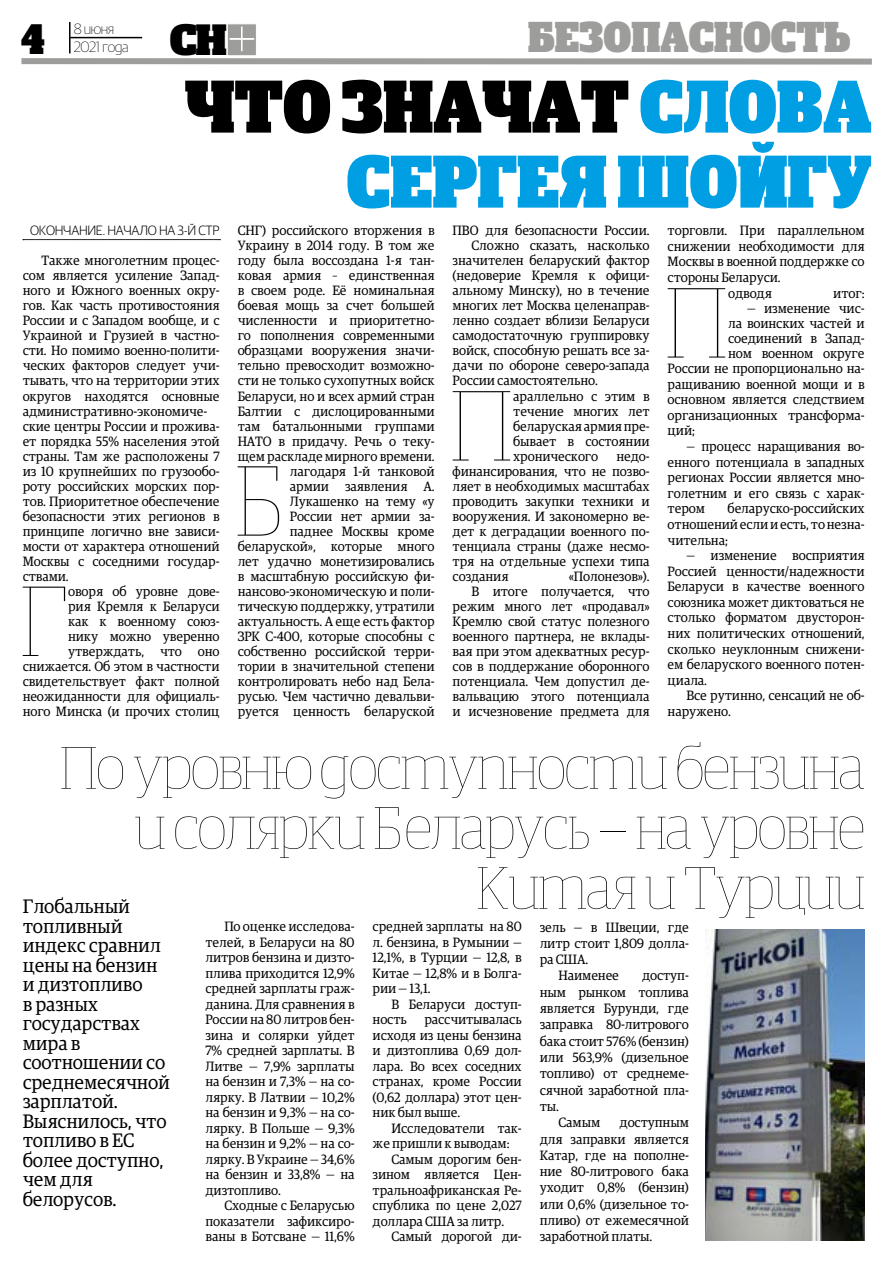
<style>
.page{position:relative;width:893px;height:1263px;background:#fff}
.page>*{position:absolute;margin:0;border:0;box-sizing:border-box;transform-origin:0 0}
.t1{font:100 100.05px "Snplus Display";color:#000}
.t2{font:800 75px/75px "Snplus Display";color:#009fe3;text-align:right}
.t3{font:100 60px/60px "Snplus Display";letter-spacing:-.01em;color:#000;text-align:right}
.t4{font:800 44.1px "Snplus Display Logo";color:#000}
.t5{font:800 43.5px "Snplus Display";color:#9d9d9c}
.t6{font:800 42.9px "Snplus Display";color:#000}
.t7{font:19.5px/19.5px "Snplus Tekst";letter-spacing:-.01em;color:#000}
.t8{font:200 15px/18px "Snplus Sans";letter-spacing:-.03em;color:#000}
.t9{font:13.5px/15px "Snplus Tekst";letter-spacing:-.01em;color:#000;text-align:justify}
.t10{font:300 13.5px "Snplus Sans";letter-spacing:-.02em;color:#000}
.s1{color:#000}
</style>
<div class="page">
<div style="left:227px;top:23px;width:30px;height:33px;background:#9d9d9c;border:1px solid #fff"></div>
<svg style="left:241px;top:27px;width:1px;height:24px"></svg>
<div style="left:230px;top:38px;width:24px;height:2px;background:#9d9d9c;border:1px solid #fff"></div>
<hr style="left:70px;top:37px;width:72px;height:1px;background:#000">
<hr style="left:69px;top:22px;width:2px;height:31px;background:#000">
<div style="left:21px;top:58px;width:851px;height:7px;background:#9d9d9c"></div>
<svg style="left:23px;top:239px;width:197px;height:1px"></svg>
<img style="left:706px;top:929px;width:159px;height:311px">
<h3 class="t6" style="left:21px;top:15px;width:25px">4</h3>
<p class="t8" style="left:74px;top:20px;width:56px">8 июня<br>2021 года</p>
<h3 class="t4" style="left:170px;top:15px;width:59px">СН</h3>
<h3 class="t5" style="left:528px;top:12px;width:324px">БЕЗОПАСНОСТЬ</h3>
<h2 class="t2" style="left:185px;top:69px;width:689px"><span class="s1">ЧТО ЗНАЧАТ</span> СЛОВА<br>СЕРГЕЯ ШОЙГУ</h2>
<p class="t10" style="left:30px;top:223px;width:191px">ОКОНЧАНИЕ. НАЧАЛО НА 3-Й СТР</p>
<p class="t9" style="left:23px;top:253px;width:198px;text-align:left;text-indent:19px">Также многолетним процес&shy;сом является усиление Запад&shy;ного и Южного военных окру&shy;гов. Как часть противостояния<br>России и с Западом вообще, и с<br>Украиной и Грузией в частно&shy;сти. Но помимо военно-полити&shy;ческих факторов следует учи&shy;тывать, что на территории этих округов находятся основные административно-экономиче&shy;ские центры России и прожива&shy;ет порядка 55% населения этой страны. Там же расположены 7 из 10 крупнейших по грузообо&shy;роту российских морских пор&shy;тов. Приоритетное обеспечение безопасности этих регионов в принципе логично вне зависи&shy;мости от характера отношений<br>Москвы с соседними государ&shy;ствами.</p>
<h1 class="t1" style="left:21px;top:572px;width:48px">Г</h1>
<p class="t9" style="left:23px;top:584px;width:198px;text-align:right">оворя об уровне дове-<br>рия Кремля к Беларуси<br>как к военному союз-<br>нику можно уверенно утверждать, что оно снижается. Об этом в частности свидетельствует факт полной неожиданности для официаль&shy;ного Минска (и прочих столиц</p>
<p class="t9" style="left:238px;top:223px;width:198px">СНГ) российского вторжения в Украину в 2014 году. В том же году была воссоздана 1-я тан&shy;ковая армия – единственная в своем роде. Её номинальная боевая мощь за счет большей численности и приоритетно&shy;го пополнения современными образцами вооружения значи&shy;тельно превосходит возможно&shy;сти не только сухопутных войск Беларуси, но и всех армий стран Балтии с дислоцированными там батальонными группами НАТО в придачу. Речь о теку&shy;щем раскладе мирного времени.</p>
<h1 class="t1" style="left:236px;top:452px;width:55px">Б</h1>
<p class="t9" style="left:238px;top:463px;width:198px;text-align:right">лагодаря 1-й танковой<br>армии заявления А.<br>Лукашенко на тему «у<br>России нет армии за-<br>паднее Москвы кроме беларуской», которые много лет удачно монетизировались в масштабную российскую фи&shy;нансово-экономическую и поли&shy;тическую поддержку, утратили актуальность. А еще есть фактор<br>ЗРК С-400, которые способны с собственно российской терри&shy;тории в значительной степени контролировать небо над Бела&shy;русью. Чем частично девальви&shy;руется ценность беларуской</p>
<p class="t9" style="left:453px;top:223px;width:198px">ПВО для безопасности России.</p>
<p class="t9" style="left:471px;top:238px;width:180px">Сложно сказать, насколько</p>
<p class="t9" style="left:453px;top:253px;width:198px">значителен беларуский фактор</p>
<p class="t9" style="left:453px;top:268px;width:198px">(недоверие Кремля к офици-</p>
<p class="t9" style="left:453px;top:283px;width:198px">альному Минску), но в течение</p>
<p class="t9" style="left:453px;top:298px;width:198px">многих лет Москва целенаправ-</p>
<p class="t9" style="left:453px;top:313px;width:198px">ленно создает вблизи Беларуси</p>
<p class="t9" style="left:453px;top:328px;width:198px">самодостаточную группировку</p>
<p class="t9" style="left:453px;top:343px;width:198px">войск, способную решать все за-</p>
<p class="t9" style="left:453px;top:358px;width:198px">дачи по обороне северо-запада</p>
<p class="t9" style="left:453px;top:373px;width:147px">России самостоятельно.</p>
<h1 class="t1" style="left:451px;top:377px;width:63px">П</h1>
<p class="t9" style="left:513px;top:388px;width:138px">араллельно с этим в течение многих лет беларуская армия пре&shy;бывает в состоянии хронического</p>
<p class="t9" style="left:453px;top:448px;width:198px;text-indent:164px">недо&shy;финансирования, что не позво&shy;ляет в необходимых масштабах проводить закупки техники и вооружения. И закономерно ве&shy;дет к деградации военного по&shy;тенциала страны (даже несмо&shy;тря на отдельные успехи типа создания</p>
<p class="t9" style="left:453px;top:569px;width:198px;text-align:right">«Полонезов»).<br>В итоге получается, что режим много лет «продавал»<br>Кремлю свой статус полезного военного партнера, не вклады&shy;вая при этом адекватных ресур&shy;сов в поддержание оборонного потенциала. Чем допустил де&shy;вальвацию этого потенциала и исчезновение предмета для</p>
<p class="t9" style="left:668px;top:223px;width:198px;line-height:15.6px">торговли. При параллельном снижении необходимости для Москвы в военной поддержке со стороны Беларуси.</p>
<h1 class="t1" style="left:666px;top:274px;width:63px">П</h1>
<p class="t9" style="left:728px;top:285px;width:45px">одводя</p>
<p class="t9" style="left:833px;top:285px;width:33px">итог:</p>
<p class="t9" style="left:747px;top:300px;width:119px">— изменение чис-</p>
<p class="t9" style="left:728px;top:315px;width:138px">ла воинских частей и</p>
<p class="t9" style="left:728px;top:330px;width:138px">соединений в Запад-</p>
<p class="t9" style="left:728px;top:345px;width:138px">ном военном округе</p>
<p class="t9" style="left:668px;top:361px;width:198px">России не пропорционально на-</p>
<p class="t9" style="left:668px;top:377px;width:198px">ращиванию военной мощи и в</p>
<p class="t9" style="left:668px;top:392px;width:198px">основном является следствием</p>
<p class="t9" style="left:668px;top:408px;width:198px">организационных трансформа-</p>
<p class="t9" style="left:668px;top:423px;width:29px">ций;</p>
<p class="t9" style="left:668px;top:439px;width:198px;line-height:15.6px;text-indent:19px">— процесс наращивания во&shy;енного потенциала в западных регионах России является мно&shy;голетним и его связь с харак&shy;тером</p>
<p class="t9" style="left:668px;top:501px;width:198px;line-height:15.6px;text-indent:60px">беларуско-российских отношений если и есть, то незна&shy;чительна;</p>
<p class="t9" style="left:668px;top:548px;width:198px;line-height:15.6px;text-indent:19px">— изменение восприятия Россией ценности/надежности Беларуси в качестве военного союзника может диктоваться не столько форматом двусторон&shy;них политических отношений, сколько неуклонным снижени&shy;ем беларуского военного потен&shy;циала.</p>
<p class="t9" style="left:668px;top:688px;width:198px;line-height:15.6px;text-indent:19px">Все рутинно, сенсаций не об&shy;наружено.</p>
<h3 class="t3" style="left:60px;top:739px;width:806px">По уровню доступности бензина и солярки Беларусь — на уровне</h3>
<h3 class="t7" style="left:23px;top:897px;width:109px">Глобальный</h3>
<h3 class="t3" style="left:477px;top:859px;width:389px">Китая и Турции</h3>
<h3 class="t7" style="left:23px;top:916px;width:149px">топливный индекс сравнил цены на бензин и дизтопливо<br>в разных государствах мира в соотношении со среднемесячной зарплатой.<br>Выяснилось, что топливо в ЕС более доступно, чем для белорусов.</h3>
<p class="t9" style="left:373px;top:919px;width:151px;line-height:15.5px">средней зарплаты на 80 л. бензина, в Румынии — 12,1%, в Турции — 12,8, в Китае — 12,8% и в Болга&shy;рии — 13,1.</p>
<p class="t9" style="left:373px;top:996px;width:151px;line-height:15.5px;text-indent:19px">В Беларуси доступ&shy;ность</p>
<p class="t9" style="left:206px;top:919px;width:151px;line-height:15.5px;text-indent:19px">По оценке исследова&shy;телей, в Беларуси на 80 литров бензина и дизто&shy;плива приходится 12,9% средней зарплаты граж&shy;данина. Для сравнения в России на 80 литров бен&shy;зина и солярки уйдет 7% средней зарплаты. В Литве — 7,9% зарплаты на бензин и 7,3% — на со&shy;лярку. В Латвии — 10,2% на бензин и 9,3% — на со&shy;лярку. В Польше — 9,3% на бензин и 9,2% — на со&shy;лярку. В Украине — 34,6% на бензин и 33,8% — на дизтопливо.</p>
<p class="t9" style="left:206px;top:1198px;width:151px;line-height:15.5px;text-indent:19px">Сходные с Беларусью показатели зафиксиро&shy;ваны в Ботсване — 11,6%</p>
<p class="t9" style="left:540px;top:919px;width:151px">зель — в Швеции, где</p>
<p class="t9" style="left:540px;top:936px;width:151px">литр стоит 1,809 долла-</p>
<p class="t9" style="left:540px;top:952px;width:50px">ра США.</p>
<p class="t9" style="left:559px;top:968px;width:62px">Наименее</p>
<p class="t9" style="left:642px;top:968px;width:48px">доступ-</p>
<p class="t9" style="left:540px;top:984px;width:151px">ным рынком топлива</p>
<p class="t9" style="left:540px;top:1001px;width:151px">является Бурунди, где</p>
<p class="t9" style="left:540px;top:1017px;width:151px">заправка 80-литрового</p>
<p class="t9" style="left:540px;top:1033px;width:151px">бака стоит 576% (бензин)</p>
<p class="t9" style="left:540px;top:1050px;width:151px">или 563,9% (дизельное</p>
<p class="t9" style="left:540px;top:1066px;width:151px">топливо) от среднеме-</p>
<p class="t9" style="left:540px;top:1082px;width:151px">сячной заработной пла-</p>
<p class="t9" style="left:540px;top:1099px;width:21px">ты.</p>
<p class="t9" style="left:559px;top:1115px;width:43px">Самым</p>
<p class="t9" style="left:373px;top:1012px;width:151px;line-height:15.5px;text-indent:52px">рассчитывалась исходя из цены бензина и дизтоплива 0,69 дол&shy;лара. Во всех соседних странах, кроме России (0,62 доллара) этот цен&shy;ник был выше.</p>
<p class="t9" style="left:391px;top:1121px;width:132px">Исследователи так-</p>
<p class="t9" style="left:373px;top:1136px;width:138px">же пришли к выводам:</p>
<p class="t9" style="left:391px;top:1152px;width:132px">Самым дорогим бен-</p>
<p class="t9" style="left:373px;top:1167px;width:151px">зином является Цен-</p>
<p class="t9" style="left:373px;top:1183px;width:151px">тральноафриканская Ре-</p>
<p class="t9" style="left:373px;top:1198px;width:151px">спублика по цене 2,027</p>
<p class="t9" style="left:373px;top:1214px;width:133px">доллара США за литр.</p>
<p class="t9" style="left:391px;top:1229px;width:132px">Самый дорогой ди-</p>
<p class="t9" style="left:540px;top:1114px;width:151px;line-height:16.4px;text-indent:80px">доступным для заправки является Катар, где на пополне&shy;ние 80-литрового бака уходит 0,8% (бензин) или 0,6% (дизельное то&shy;пливо) от ежемесячной заработной платы.</p>
</div>
